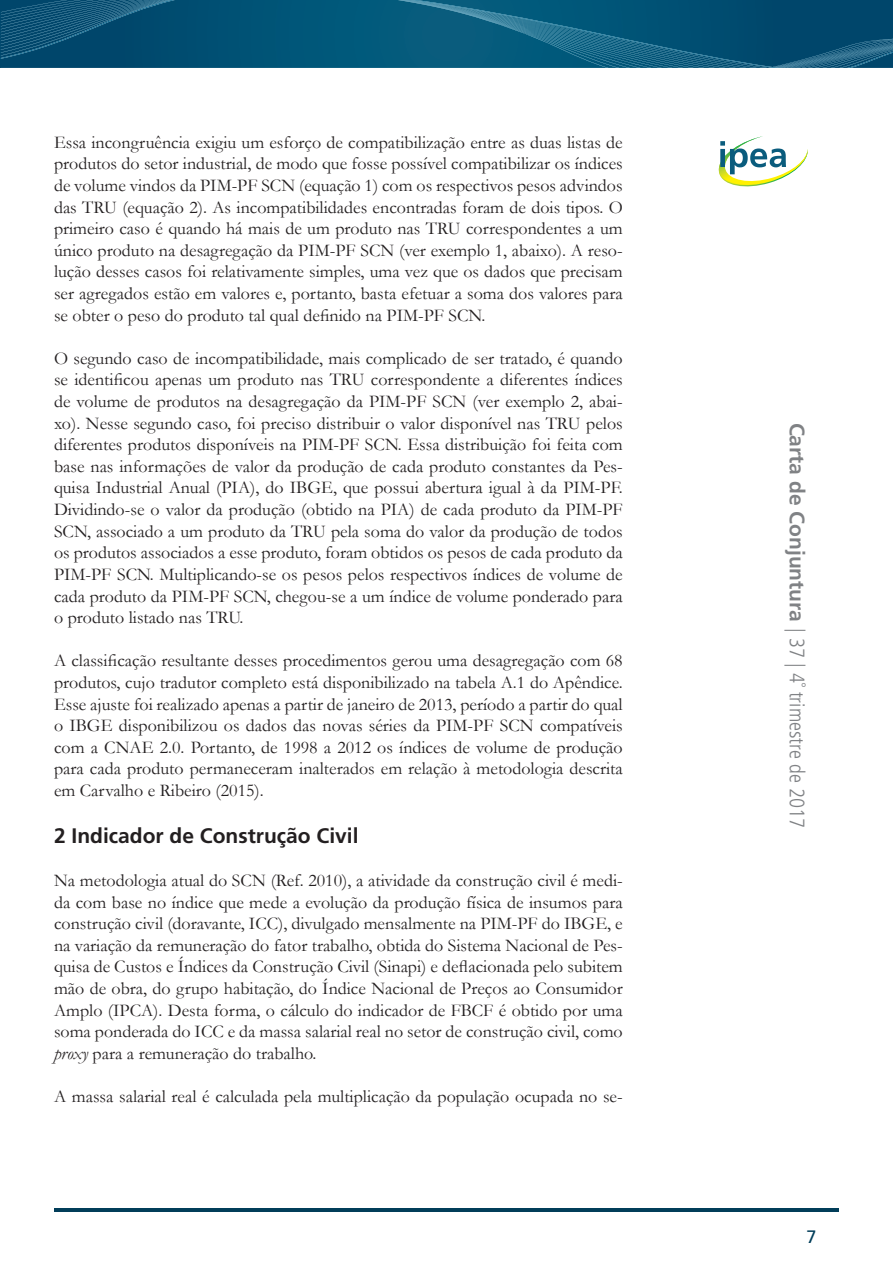
<style>
.page{position:relative;width:893px;height:1263px;background:#fff}
.page>*{position:absolute;margin:0;border:0;box-sizing:border-box;transform-origin:0 0}
.t1{font:condensed 21px "Frutiger 47 Light";color:#808285}
.t2{font:21px "Frutiger 65 Bold";color:#231f20}
.t3{font:18px/21.6px "Garamond";color:#231f20;text-align:justify}
.t4{font:18px "Frutiger 55 Roman";color:#013d59}
.s1{font-style:italic}
.s2{font-family:"Frutiger 65 Bold";font-stretch:normal}
</style>
<div class="page">
<svg style="left:0;top:0;width:893px;height:68px;background:#075578"></svg>
<hr style="left:54px;top:1209px;width:785px;height:3px;background:#013d59">
<img style="left:718px;top:136px;width:90px;height:50px">
<svg style="left:720px;top:141px;width:66px;height:33px"></svg>
<p class="t3" style="left:54px;top:131px;width:570px">Essa incongruência exigiu um esforço de compatibilização entre as duas listas de produtos do setor industrial, de modo que fosse possível compatibilizar os índices de volume vindos da PIM-PF SCN (equação 1) com os respectivos pesos advindos das TRU (equação 2). As incompatibilidades encontradas foram de dois tipos. O primeiro caso é quando há mais de um produto nas TRU correspondentes a um único produto na desagregação da PIM-PF SCN (ver exemplo 1, abaixo). A reso&shy;lução desses casos foi relativamente simples, uma vez que os dados que precisam ser agregados estão em valores e, portanto, basta efetuar a soma dos valores para se obter o peso do produto tal qual definido na PIM-PF SCN.</p>
<p class="t3" style="left:54px;top:347px;width:570px">O segundo caso de incompatibilidade, mais complicado de ser tratado, é quando se identificou apenas um produto nas TRU correspondente a diferentes índices de volume de produtos na desagregação da PIM-PF SCN (ver exemplo 2, abai&shy;xo). Nesse segundo caso, foi preciso distribuir o valor disponível nas TRU pelos diferentes produtos disponíveis na PIM-PF SCN. Essa distribuição foi feita com base nas informações de valor da produção de cada produto constantes da Pes&shy;quisa Industrial Anual (PIA), do IBGE, que possui abertura igual à da PIM-PF.<br>Dividindo-se o valor da produção (obtido na PIA) de cada produto da PIM-PF SCN, associado a um produto da TRU pela soma do valor da produção de todos os produtos associados a esse produto, foram obtidos os pesos de cada produto da PIM-PF SCN. Multiplicando-se os pesos pelos respectivos índices de volume de cada produto da PIM-PF SCN, chegou-se a um índice de volume ponderado para o produto listado nas TRU.</p>
<p class="t3" style="left:54px;top:649px;width:570px">A classificação resultante desses procedimentos gerou uma desagregação com 68 produtos, cujo tradutor completo está disponibilizado na tabela A.1 do Apêndice.<br>Esse ajuste foi realizado apenas a partir de janeiro de 2013, período a partir do qual o IBGE disponibilizou os dados das novas séries da PIM-PF SCN compatíveis com a CNAE 2.0. Portanto, de 1998 a 2012 os índices de volume de produção para cada produto permaneceram inalterados em relação à metodologia descrita em Carvalho e Ribeiro (2015).</p>
<p class="t2" style="left:54px;top:823px;width:306px">2 Indicador de Construção Civil</p>
<p class="t3" style="left:54px;top:869px;width:570px">Na metodologia atual do SCN (Ref. 2010), a atividade da construção civil é medi&shy;da com base no índice que mede a evolução da produção física de insumos para construção civil (doravante, ICC), divulgado mensalmente na PIM-PF do IBGE, e na variação da remuneração do fator trabalho, obtida do Sistema Nacional de Pes&shy;quisa de Custos e Índices da Construção Civil (Sinapi) e deflacionada pelo subitem mão de obra, do grupo habitação, do Índice Nacional de Preços ao Consumidor Amplo (IPCA). Desta forma, o cálculo do indicador de FBCF é obtido por uma soma ponderada do ICC e da massa salarial real no setor de construção civil, como <span class="s1">proxy</span> para a remuneração do trabalho.</p>
<p class="t3" style="left:54px;top:1085px;width:570px">A massa salarial real é calculada pela multiplicação da população ocupada no se-</p>
<p class="t1" style="left:809px;top:423px;width:407px;rotate:90deg"><span class="s2">Carta de Conjuntura</span> | 37 | 4˚ trimestre de 2017</p>
<p class="t4" style="left:806px;top:1226px;width:12px">7</p>
</div>
